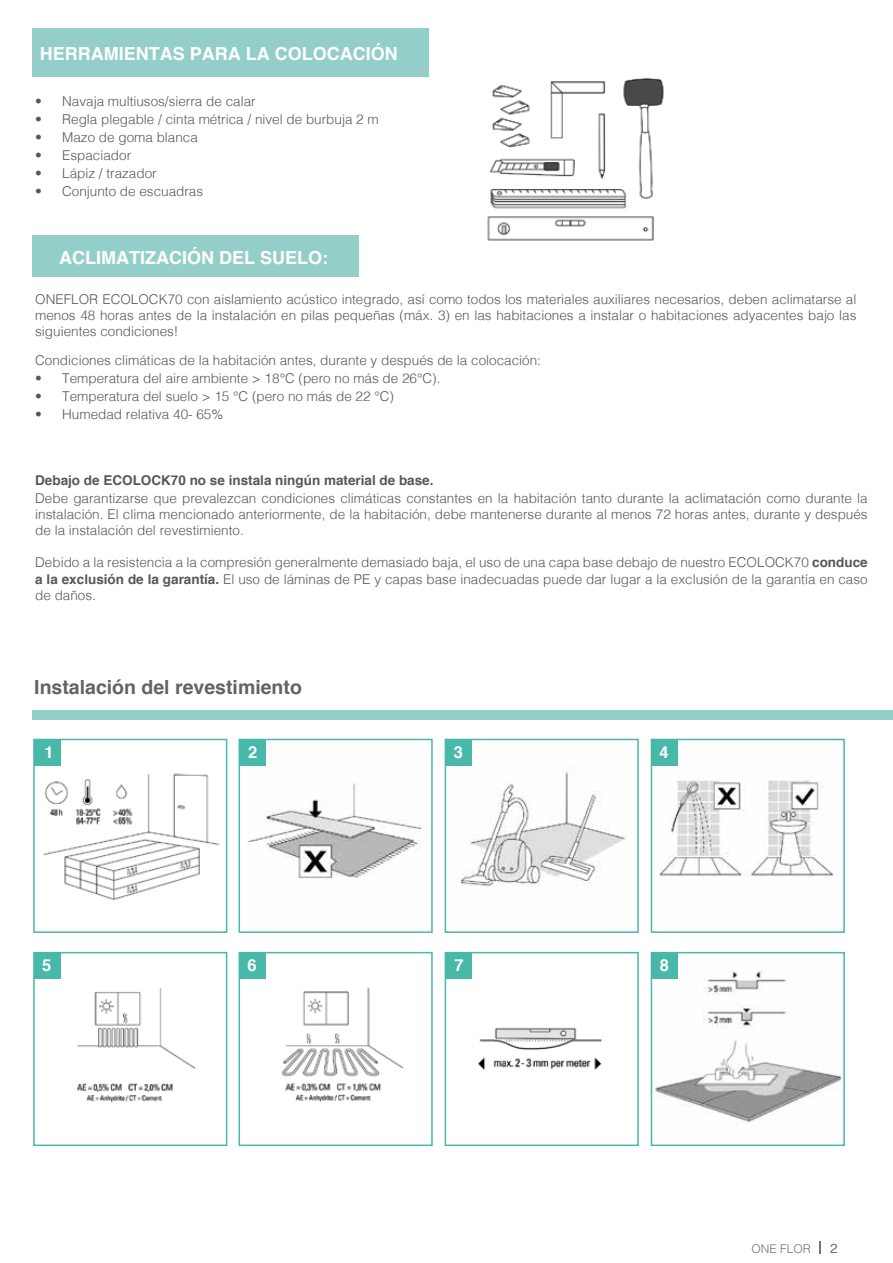
<style>
.page{position:relative;width:893px;height:1263px;background:#fff}
.page>*{position:absolute;margin:0;border:0;box-sizing:border-box;transform-origin:0 0}
.t1{font:700 19.5px "Helvetica";color:#646363}
.t2{font:700 18px "Helvetica";color:#fff}
.t3{font:700 16.5px "Helvetica";color:#fff}
.t4{font:300 13.5px/16.2px "Helvetica";color:#575756;text-align:justify}
.t5{font:700 13.5px "Helvetica";color:#575756}
.t6{font:13.5px "Helvetica";color:#767172}
.t7{font:300 12px "Helvetica";color:#767172}
.s1{font-weight:700}
</style>
<div class="page">
<div style="left:33px;top:236px;width:326px;height:41px;background:#93cfc8"></div>
<div style="left:33px;top:710px;width:860px;height:9px;background:#93cfc8"></div>
<img style="left:487px;top:77px;width:177px;height:164px">
<div style="left:33px;top:29px;width:396px;height:48px;background:#93cfc8"></div>
<svg style="left:819px;top:1241px;width:1px;height:13px"></svg>
<img style="left:43px;top:773px;width:177px;height:128px">
<div style="left:33px;top:739px;width:194px;height:194px;border:2px solid #48b8a8"></div>
<img style="left:247px;top:782px;width:180px;height:97px">
<div style="left:239px;top:739px;width:194px;height:194px;border:2px solid #48b8a8"></div>
<img style="left:454px;top:772px;width:173px;height:115px">
<div style="left:445px;top:739px;width:194px;height:194px;border:2px solid #48b8a8"></div>
<img style="left:659px;top:780px;width:175px;height:98px">
<div style="left:651px;top:739px;width:194px;height:194px;border:2px solid #48b8a8"></div>
<div style="left:34px;top:739px;width:27px;height:27px;background:#48b8a8"></div>
<div style="left:239px;top:739px;width:27px;height:27px;background:#48b8a8"></div>
<div style="left:445px;top:739px;width:27px;height:27px;background:#48b8a8"></div>
<div style="left:651px;top:739px;width:27px;height:27px;background:#48b8a8"></div>
<img style="left:76px;top:987px;width:120px;height:116px">
<div style="left:33px;top:952px;width:194px;height:194px;border:2px solid #48b8a8"></div>
<div style="left:34px;top:952px;width:27px;height:27px;background:#48b8a8"></div>
<img style="left:281px;top:987px;width:122px;height:115px">
<div style="left:239px;top:952px;width:194px;height:194px;border:2px solid #48b8a8"></div>
<div style="left:239px;top:952px;width:27px;height:27px;background:#48b8a8"></div>
<img style="left:655px;top:971px;width:187px;height:153px">
<div style="left:651px;top:952px;width:194px;height:194px;border:2px solid #48b8a8"></div>
<div style="left:651px;top:952px;width:27px;height:27px;background:#48b8a8"></div>
<img style="left:478px;top:1027px;width:124px;height:43px">
<div style="left:445px;top:952px;width:194px;height:194px;border:2px solid #48b8a8"></div>
<div style="left:445px;top:952px;width:27px;height:27px;background:#48b8a8"></div>
<h2 class="t2" style="left:40px;top:40px;width:359px">HERRAMIENTAS PARA LA COLOCACIÓN</h2>
<p class="t4" style="left:35px;top:93px;width:222px">• Navaja multiusos/sierra de calar</p>
<p class="t4" style="left:35px;top:111px;width:345px">• Regla plegable / cinta métrica / nivel de burbuja 2 m</p>
<p class="t4" style="left:35px;top:129px;width:164px">• Mazo de goma blanca</p>
<p class="t4" style="left:35px;top:147px;width:98px">• Espaciador</p>
<p class="t4" style="left:35px;top:165px;width:123px">• Lápiz / trazador</p>
<p class="t4" style="left:35px;top:183px;width:170px">• Conjunto de escuadras</p>
<h2 class="t2" style="left:59px;top:243px;width:270px">ACLIMATIZACIÓN DEL SUELO:</h2>
<p class="t4" style="left:35px;top:291px;width:823px">ONEFLOR ECOLOCK70 con aislamiento acústico integrado, así como todos los materiales auxiliares necesarios, deben aclimatarse al menos 48 horas antes de la instalación en pilas pequeñas (máx. 3) en las habitaciones a instalar o habitaciones adyacentes bajo las siguientes condiciones!</p>
<p class="t4" style="left:35px;top:352px;width:507px">Condiciones climáticas de la habitación antes, durante y después de la colocación:</p>
<p class="t4" style="left:35px;top:370px;width:407px">• Temperatura del aire ambiente &gt; 18°C (pero no más de 26°C).</p>
<p class="t4" style="left:35px;top:388px;width:360px">• Temperatura del suelo &gt; 15 °C (pero no más de 22 °C)</p>
<p class="t4" style="left:35px;top:406px;width:190px">• Humedad relativa 40- 65%</p>
<p class="t5" style="left:35px;top:469px;width:400px">Debajo de ECOLOCK70 no se instala ningún material de base.</p>
<p class="t4" style="left:35px;top:489px;width:834px">Debe garantizarse que prevalezcan condiciones climáticas constantes en la habitación tanto durante la aclimatación como durante la instalación. El clima mencionado anteriormente, de la habitación, debe mantenerse durante al menos 72 horas antes, durante y después de la instalación del revestimiento.</p>
<p class="t4" style="left:35px;top:554px;width:834px">Debido a la resistencia a la compresión generalmente demasiado baja, el uso de una capa base debajo de nuestro ECOLOCK70 <span class="s1">conduce a la exclusión de la garantía.</span> El uso de láminas de PE y capas base inadecuadas puede dar lugar a la exclusión de la garantía en caso de daños.</p>
<h1 class="t1" style="left:34px;top:671px;width:269px">Instalación del revestimiento</h1>
<p class="t3" style="left:44px;top:739px;width:11px">1</p>
<p class="t3" style="left:248px;top:739px;width:11px">2</p>
<p class="t3" style="left:454px;top:739px;width:11px">3</p>
<p class="t3" style="left:659px;top:739px;width:11px">4</p>
<p class="t3" style="left:42px;top:952px;width:11px">5</p>
<p class="t3" style="left:248px;top:952px;width:11px">6</p>
<p class="t3" style="left:455px;top:952px;width:11px">7</p>
<p class="t3" style="left:660px;top:952px;width:11px">8</p>
<p class="t7" style="left:751px;top:1241px;width:61px">ONE FLOR</p>
<p class="t6" style="left:830px;top:1238px;width:9px">2</p>
</div>
